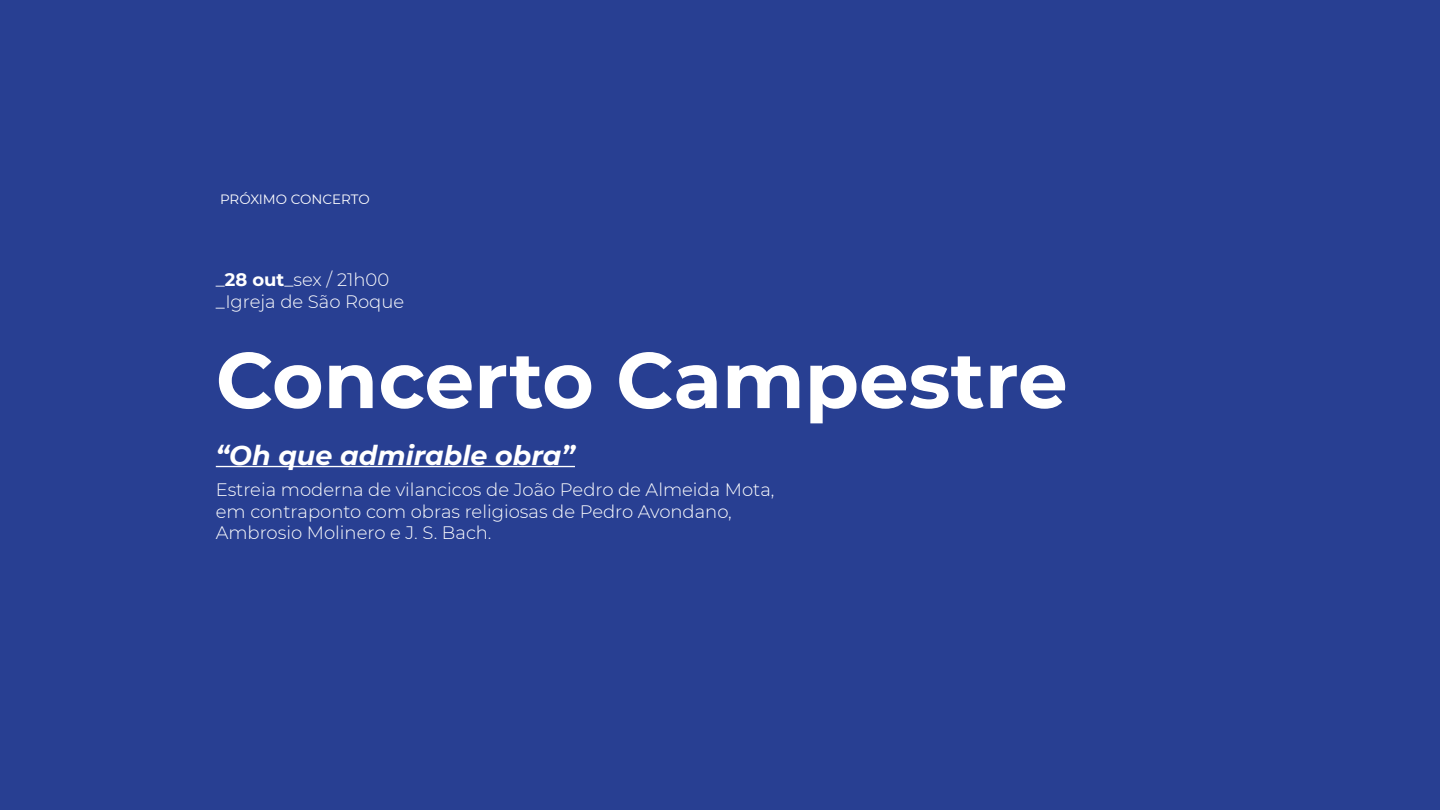
<style>
.page{position:relative;width:1440px;height:810px;background:#283f92}
.page>*{position:absolute;margin:0;border:0;box-sizing:border-box;transform-origin:0 0}
.t1{font:700 78.75px "Montserrat";color:#fff}
.t2{font:italic 700 27px "Montserrat";color:#fff}
.t3{font:300 18px/21.6px "Montserrat";color:#fff}
.t4{font:13.5px "Montserrat";color:#fff}
.s1{font-weight:700}
</style>
<div class="page">
<hr style="left:216px;top:466px;width:359px;height:1px;background:#fff">
<p class="t4" style="left:220px;top:189px;width:151px">PRÓXIMO CONCERTO</p>
<p class="t3" style="left:216px;top:269px;width:190px">_<span class="s1">28 out</span>_sex / 21h00 _Igreja de São Roque</p>
<h1 class="t1" style="left:216px;top:323px;width:853px">Concerto Campestre</h1>
<h2 class="t2" style="left:216px;top:435px;width:361px">“Oh que admirable obra”</h2>
<p class="t3" style="left:216px;top:478px;width:560px">Estreia moderna de vilancicos de João Pedro de Almeida Mota, em contraponto com obras religiosas de Pedro Avondano,<br>Ambrosio Molinero e J. S. Bach.</p>
</div>
